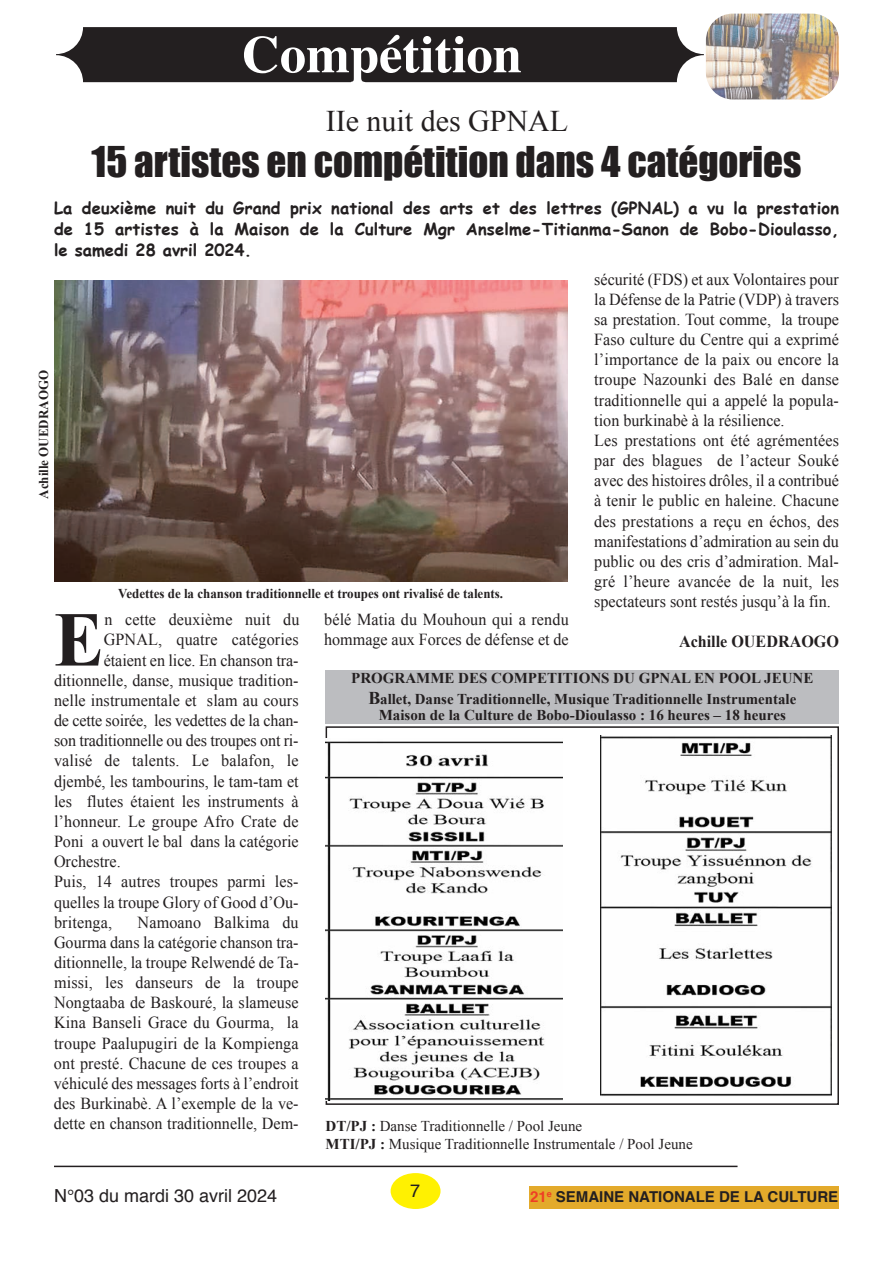
<style>
.page{position:relative;width:893px;height:1263px;background:#fff}
.page>*{position:absolute;margin:0;border:0;box-sizing:border-box;transform-origin:0 0}
.t1{font:700 77.7px "Times New Roman";color:#231f20;scale:.96 1}
.t2{font:700 52.5px "Times";color:#fff}
.t3{font:39px "Impact";color:#231f20}
.t4{font:30px "Times New Roman";color:#231f20}
.t5{font:18px "Helvetica";color:#231f20}
.t6{font:16.8px/20.1px "Times New Roman";color:#231f20;scale:.96 1}
.t7{font:700 16.8px "Times New Roman";color:#231f20;scale:.96 1}
.t8{font:700 16.5px/21.3px "Comic Sans MS";letter-spacing:.01em;color:#231f20;text-align:justify}
.t9{font:700 15px/21px "Times New Roman";color:#231f20;text-align:center}
.t10{font:15px/18px "Times New Roman";color:#231f20}
.t11{font:700 15px "Helvetica";color:#231f20}
.t12{font:700 13.5px "Times New Roman";color:#231f20;scale:.96 1}
.s1{font-size:18px}
.s2{font-weight:700}
.s3{color:#ef3e25}
</style>
<div class="page">
<img style="left:706px;top:14px;width:133px;height:85px;border-radius:27px">
<div style="left:56px;top:27px;width:648px;height:55px;background:#231f20;border-radius:27px"></div>
<hr style="left:54px;top:1166px;width:683px;height:1px;background:#231f20">
<div style="left:391px;top:1173px;width:50px;height:36px;background:#fff101;border-radius:50%"></div>
<div style="left:529px;top:1187px;width:310px;height:22px;background:#e3aa2b"></div>
<img style="left:54px;top:280px;width:513px;height:301px">
<div style="left:326px;top:726px;width:513px;height:379px;border:2px solid #231f20"></div>
<img style="left:326px;top:738px;width:237px;height:362px">
<img style="left:600px;top:736px;width:232px;height:360px">
<div style="left:326px;top:670px;width:513px;height:53px;background:#bcbdc0"></div>
<h2 class="t2" style="left:242px;top:33px;width:281px">Compétition</h2>
<h3 class="t4" style="left:326px;top:105px;width:244px">IIe nuit des GPNAL</h3>
<h3 class="t3" style="left:92px;top:138px;width:711px">15 artistes en compétition dans 4 catégories</h3>
<p class="t8" style="left:54px;top:196px;width:786px">La deuxième nuit du Grand prix national des arts et des lettres (GPNAL) a vu la prestation de 15 artistes à la Maison de la Culture Mgr Anselme-Titianma-Sanon de Bobo-Dioulasso, le samedi 28 avril 2024.</p>
<p class="t6" style="left:594px;top:269px;width:256px">sécurité (FDS) et aux Volontaires pour la Défense de la Patrie (VDP) à travers sa prestation. Tout comme, la troupe Faso culture du Centre qui a exprimé l’importance de la paix ou encore la troupe Nazounki des Balé en danse traditionnelle qui a appelé la popula&shy;tion burkinabè à la résilience.<br>Les prestations ont été agrémentées par des blagues de l’acteur Souké avec des histoires drôles, il a contribué à tenir le public en haleine. Chacune des prestations a reçu en échos, des manifestations d’admiration au sein du public ou des cris d’admiration. Mal&shy;gré l’heure avancée de la nuit, les spectateurs sont restés jusqu’à la fin.</p>
<p class="t7" style="left:679px;top:632px;width:168px">Achille OUEDRAOGO</p>
<p class="t12" style="left:36px;top:499px;width:135px;rotate:-90deg">Achille OUEDRAOGO</p>
<p class="t12" style="left:118px;top:586px;width:402px">Vedettes de la chanson traditionnelle et troupes ont rivalisé de talents.</p>
<h1 class="t1" style="left:54px;top:596px;width:53px">E</h1>
<p class="t6" style="left:104px;top:609px;width:205px">n cette deuxième nuit du</p>
<p class="t6" style="left:324px;top:609px;width:256px">bélé Matia du Mouhoun qui a rendu hommage aux Forces de défense et de</p>
<p class="t6" style="left:104px;top:630px;width:205px">GPNAL, quatre catégories</p>
<p class="t6" style="left:104px;top:650px;width:205px">étaient en lice. En chanson tra-</p>
<p class="t6" style="left:54px;top:670px;width:256px">ditionnelle, danse, musique tradition-</p>
<p class="t6" style="left:54px;top:690px;width:256px">nelle instrumentale et slam au cours</p>
<p class="t6" style="left:54px;top:710px;width:256px">de cette soirée, les vedettes de la chan-</p>
<p class="t6" style="left:54px;top:730px;width:256px">son traditionnelle ou des troupes ont ri-</p>
<p class="t6" style="left:54px;top:751px;width:256px">valisé de talents. Le balafon, le</p>
<p class="t6" style="left:54px;top:771px;width:256px">djembé, les tambourins, le tam-tam et</p>
<p class="t6" style="left:54px;top:791px;width:256px">les flutes étaient les instruments à</p>
<p class="t6" style="left:54px;top:811px;width:256px">l’honneur. Le groupe Afro Crate de</p>
<p class="t6" style="left:54px;top:831px;width:256px">Poni a ouvert le bal dans la catégorie</p>
<p class="t6" style="left:54px;top:851px;width:71px">Orchestre.</p>
<p class="t6" style="left:54px;top:872px;width:256px">Puis, 14 autres troupes parmi les-</p>
<p class="t6" style="left:54px;top:892px;width:256px">quelles la troupe Glory of Good d’Ou-</p>
<p class="t6" style="left:54px;top:912px;width:62px">britenga,</p>
<p class="t9" style="left:351px;top:667px;width:464px">PROGRAMME DES COMPETITIONS DU GPNAL EN POOL JEUNE<br><span class="s1">B</span>allet, Danse Traditionnelle, Musique Traditionnelle Instrumentale</p>
<p class="t9" style="left:379px;top:705px;width:409px">Maison de la Culture de Bobo-Dioulasso : 16 heures – 18 heures</p>
<p class="t6" style="left:54px;top:912px;width:256px;text-align:justify;text-indent:84px">Namoano Balkima du Gourma dans la catégorie chanson tra&shy;ditionnelle, la troupe Relwendé de Ta&shy;missi, les danseurs de la troupe Nongtaaba de Baskouré, la slameuse Kina Banseli Grace du Gourma, la troupe Paalupugiri de la Kompienga ont presté. Chacune de ces troupes a véhiculé des messages forts à l’endroit des Burkinabè. A l’exemple de la ve&shy;dette en chanson traditionnelle, Dem-</p>
<p class="t10" style="left:326px;top:1117px;width:369px"><span class="s2">DT/PJ :</span> Danse Traditionnelle / Pool Jeune<br><span class="s2">MTI/PJ :</span> Musique Traditionnelle Instrumentale / Pool Jeune</p>
<p class="t5" style="left:54px;top:1188px;width:225px">N°03 du mardi 30 avril 2024</p>
<p class="t5" style="left:410px;top:1183px;width:12px">7</p>
<p class="t11" style="left:530px;top:1191px;width:310px"><span class="s3">21</span><sup>e</sup> SEMAINE NATIONALE DE LA CULTURE</p>
</div>
